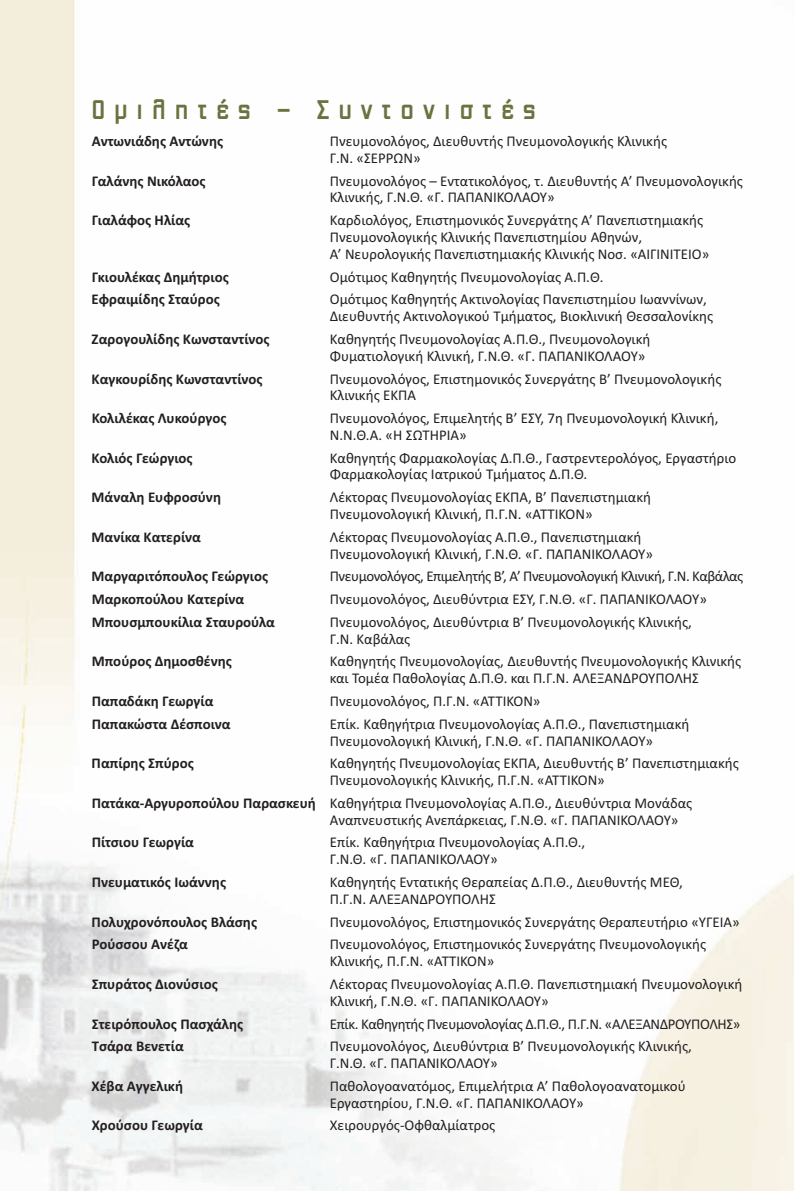
<style>
.page{position:relative;width:794px;height:1191px;background:#fff}
.page>*{position:absolute;margin:0;border:0;box-sizing:border-box;transform-origin:0 0}
.t1{font:700 31.5px "PF Venue";letter-spacing:.29em;color:#6a723f}
.t2{font:14.88px/16.8px "Calibri";color:#231f20}
.t3{font:700 14.88px "Calibri";color:#231f20}
.t4{font:14.88px "Calibri";letter-spacing:-.03em;color:#231f20}
.t5{font:14.88px "Calibri";letter-spacing:-.025em;color:#231f20}
.s1{font-weight:700}
</style>
<div class="page">
<img style="left:0;top:0;width:794px;height:1191px">
<h1 class="t1" style="left:92px;top:95px;width:446px">Οµιλητές - Συντονιστές</h1>
<p class="t3" style="left:92px;top:132px;width:133px">Αντωνιάδης Αντώνης</p>
<p class="t2" style="left:330px;top:133px;width:339px">Πνευμονολόγος, Διευθυντής Πνευμονολογικής Κλινικής<br>Γ.Ν. «ΣΕΡΡΩΝ»</p>
<p class="t3" style="left:92px;top:172px;width:115px">Γαλάνης Νικόλαος</p>
<p class="t2" style="left:330px;top:172px;width:415px">Πνευμονολόγος – Εντατικολόγος, τ. Διευθυντής Α’ Πνευμονολογικής<br>Κλινικής, Γ.Ν.Θ. «Γ. ΠΑΠΑΝΙΚΟΛΑΟΥ»</p>
<p class="t3" style="left:92px;top:211px;width:100px">Γιαλάφος Ηλίας</p>
<p class="t2" style="left:330px;top:212px;width:381px">Καρδιολόγος, Επιστημονικός Συνεργάτης Α’ Πανεπιστημιακής<br>Πνευμονολογικής Κλινικής Πανεπιστημίου Αθηνών,<br>Α’ Νευρολογικής Πανεπιστημιακής Κλινικής Νοσ. «ΑΙΓΙΝΙΤΕΙΟ»</p>
<p class="t3" style="left:92px;top:268px;width:139px">Γκιουλέκας Δημήτριος</p>
<p class="t2" style="left:330px;top:268px;width:275px">Ομότιμος Καθηγητής Πνευμονολογίας Α.Π.Θ.</p>
<p class="t3" style="left:92px;top:290px;width:130px">Εφραιμίδης Σταύρος</p>
<p class="t2" style="left:330px;top:291px;width:385px">Ομότιμος Καθηγητής Ακτινολογίας Πανεπιστημίου Ιωαννίνων,<br>Διευθυντής Ακτινολογικού Τμήματος, Βιοκλινική Θεσσαλονίκης</p>
<p class="t3" style="left:92px;top:330px;width:179px">Ζαρογουλίδης Κωνσταντίνος</p>
<p class="t2" style="left:330px;top:330px;width:322px">Καθηγητής Πνευμονολογίας Α.Π.Θ., Πνευμονολογική<br>Φυματιολογική Κλινική, Γ.Ν.Θ. «Γ. ΠΑΠΑΝΙΚΟΛΑΟΥ»</p>
<p class="t3" style="left:92px;top:370px;width:172px">Καγκουρίδης Κωνσταντίνος</p>
<p class="t2" style="left:330px;top:370px;width:393px">Πνευμονολόγος, Επιστημονικός Συνεργάτης Β’ Πνευμονολογικής<br>Κλινικής ΕΚΠΑ</p>
<p class="t3" style="left:92px;top:409px;width:136px">Κολιλέκας Λυκούργος</p>
<p class="t2" style="left:330px;top:409px;width:390px">Πνευμονολόγος, Επιμελητής Β’ ΕΣΥ, 7η Πνευμονολογική Κλινική,<br>Ν.Ν.Θ.Α. «Η ΣΩΤΗΡΙΑ»</p>
<p class="t3" style="left:92px;top:449px;width:102px">Κολιός Γεώργιος</p>
<p class="t2" style="left:330px;top:449px;width:408px">Καθηγητής Φαρμακολογίας Δ.Π.Θ., Γαστρεντερολόγος, Εργαστήριο<br>Φαρμακολογίας Ιατρικού Τμήματος Δ.Π.Θ.</p>
<p class="t3" style="left:92px;top:488px;width:131px">Μάναλη Ευφροσύνη</p>
<p class="t2" style="left:330px;top:488px;width:323px">Λέκτορας Πνευμονολογίας ΕΚΠΑ, Β’ Πανεπιστημιακή<br>Πνευμονολογική Κλινική, Π.Γ.Ν. «ΑΤΤΙΚΟΝ»</p>
<p class="t3" style="left:92px;top:528px;width:111px">Μανίκα Κατερίνα</p>
<p class="t2" style="left:330px;top:528px;width:325px">Λέκτορας Πνευμονολογίας Α.Π.Θ., Πανεπιστημιακή<br>Πνευμονολογική Κλινική, Γ.Ν.Θ. «Γ. ΠΑΠΑΝΙΚΟΛΑΟΥ»</p>
<p class="t3" style="left:92px;top:567px;width:178px">Μαργαριτόπουλος Γεώργιος</p>
<p class="t4" style="left:330px;top:567px;width:415px">Πνευμονολόγος, Επιμελητής Β’, Α’ Πνευμονολογική Κλινική, Γ.Ν. Καβάλας</p>
<p class="t3" style="left:92px;top:590px;width:154px">Μαρκοπούλου Κατερίνα</p>
<p class="t2" style="left:330px;top:590px;width:378px">Πνευμονολόγος, Διευθύντρια ΕΣΥ, Γ.Ν.Θ. «Γ. ΠΑΠΑΝΙΚΟΛΑΟΥ»</p>
<p class="t3" style="left:92px;top:613px;width:185px">Μπουσμπουκίλια Σταυρούλα</p>
<p class="t2" style="left:330px;top:613px;width:363px">Πνευμονολόγος, Διευθύντρια Β’ Πνευμονολογικής Κλινικής,<br>Γ.Ν. Καβάλας</p>
<p class="t3" style="left:92px;top:652px;width:142px">Μπούρος Δημοσθένης</p>
<p class="t2" style="left:330px;top:653px;width:413px">Καθηγητής Πνευμονολογίας, Διευθυντής Πνευμονολογικής Κλινικής και Τομέα Παθολογίας Δ.Π.Θ. και Π.Γ.Ν. ΑΛΕΞΑΝΔΡΟΥΠΟΛΗΣ</p>
<p class="t3" style="left:92px;top:692px;width:123px">Παπαδάκη Γεωργία</p>
<p class="t2" style="left:330px;top:692px;width:212px">Πνευμονολόγος, Π.Γ.Ν. «ΑΤΤΙΚΟΝ»</p>
<p class="t3" style="left:92px;top:715px;width:140px">Παπακώστα Δέσποινα</p>
<p class="t2" style="left:330px;top:715px;width:361px">Επίκ. Καθηγήτρια Πνευμονολογίας Α.Π.Θ., Πανεπιστημιακή<br>Πνευμονολογική Κλινική, Γ.Ν.Θ. «Γ. ΠΑΠΑΝΙΚΟΛΑΟΥ»</p>
<p class="t3" style="left:92px;top:754px;width:104px">Παπίρης Σπύρος</p>
<p class="t2" style="left:330px;top:755px;width:410px">Καθηγητής Πνευμονολογίας ΕΚΠΑ, Διευθυντής Β’ Πανεπιστημιακής<br>Πνευμονολογικής Κλινικής, Π.Γ.Ν. «ΑΤΤΙΚΟΝ»</p>
<p class="t2" style="left:330px;top:794px;width:364px;text-indent:-238px"><span class="s1">Πατάκα-Αργυροπούλου Παρασκευή</span> Καθηγήτρια Πνευμονολογίας Α.Π.Θ., Διευθύντρια Μονάδας<br>Αναπνευστικής Ανεπάρκειας, Γ.Ν.Θ. «Γ. ΠΑΠΑΝΙΚΟΛΑΟΥ»</p>
<p class="t3" style="left:92px;top:833px;width:104px">Πίτσιου Γεωργία</p>
<p class="t2" style="left:330px;top:834px;width:257px">Επίκ. Καθηγήτρια Πνευμονολογίας Α.Π.Θ.,<br>Γ.Ν.Θ. «Γ. ΠΑΠΑΝΙΚΟΛΑΟΥ»</p>
<p class="t3" style="left:92px;top:873px;width:136px">Πνευματικός Ιωάννης</p>
<p class="t2" style="left:330px;top:873px;width:354px">Καθηγητής Εντατικής Θεραπείας Δ.Π.Θ., Διευθυντής ΜΕΘ,<br>Π.Γ.Ν. ΑΛΕΞΑΝΔΡΟΥΠΟΛΗΣ</p>
<p class="t3" style="left:92px;top:912px;width:167px">Πολυχρονόπουλος Βλάσης</p>
<p class="t2" style="left:330px;top:913px;width:411px">Πνευμονολόγος, Επιστημονικός Συνεργάτης Θεραπευτήριο «ΥΓΕΙΑ»</p>
<p class="t3" style="left:92px;top:935px;width:98px">Ρούσσου Ανέζα</p>
<p class="t2" style="left:330px;top:935px;width:378px">Πνευμονολόγος, Επιστημονικός Συνεργάτης Πνευμονολογικής<br>Κλινικής, Π.Γ.Ν. «ΑΤΤΙΚΟΝ»</p>
<p class="t3" style="left:92px;top:975px;width:127px">Σπυράτος Διονύσιος</p>
<p class="t2" style="left:330px;top:975px;width:414px">Λέκτορας Πνευμονολογίας Α.Π.Θ. Πανεπιστημιακή Πνευμονολογική<br>Κλινική, Γ.Ν.Θ. «Γ. ΠΑΠΑΝΙΚΟΛΑΟΥ»</p>
<p class="t3" style="left:92px;top:1014px;width:153px">Στειρόπουλος Πασχάλης</p>
<p class="t5" style="left:330px;top:1014px;width:412px">Επίκ. Καθηγητής Πνευμονολογίας Δ.Π.Θ., Π.Γ.Ν. «ΑΛΕΞΑΝΔΡΟΥΠΟΛΗΣ»</p>
<p class="t3" style="left:92px;top:1037px;width:94px">Τσάρα Βενετία</p>
<p class="t2" style="left:330px;top:1037px;width:363px">Πνευμονολόγος, Διευθύντρια Β’ Πνευμονολογικής Κλινικής,<br>Γ.Ν.Θ. «Γ. ΠΑΠΑΝΙΚΟΛΑΟΥ»</p>
<p class="t3" style="left:92px;top:1077px;width:93px">Χέβα Αγγελική</p>
<p class="t2" style="left:330px;top:1077px;width:357px">Παθολογοανατόμος, Επιμελήτρια Α’ Παθολογοανατομικού<br>Εργαστηρίου, Γ.Ν.Θ. «Γ. ΠΑΠΑΝΙΚΟΛΑΟΥ»</p>
<p class="t3" style="left:92px;top:1116px;width:113px">Χρούσου Γεωργία</p>
<p class="t2" style="left:330px;top:1116px;width:167px">Χειρουργός-Οφθαλμίατρος</p>
</div>
